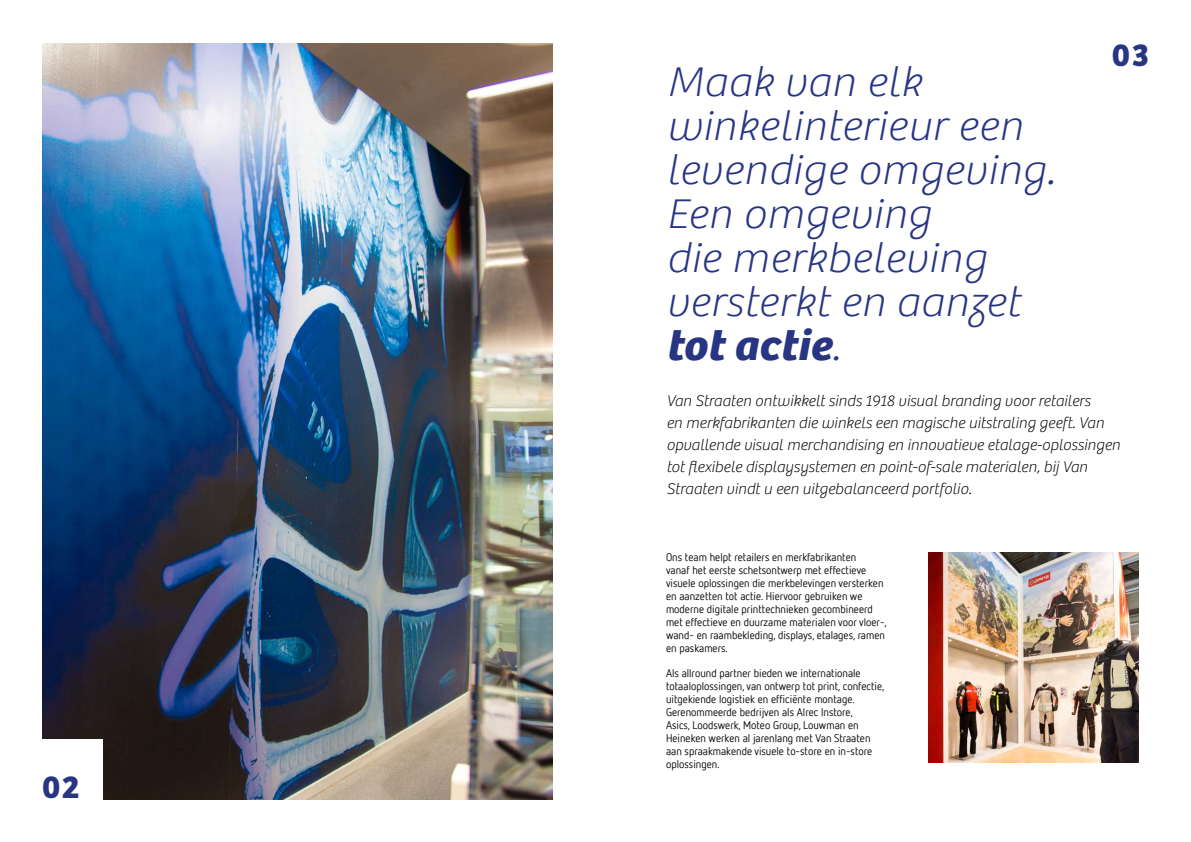
<style>
.page{position:relative;width:1191px;height:842px;background:#fff}
.page>*{position:absolute;margin:0;border:0;box-sizing:border-box;transform-origin:0 0}
.t1{font:italic 100 43px/44px "Bree";letter-spacing:.01em;color:#283583;scale:1.04 1}
.t2{font:700 33px "Bree";color:#283583}
.t3{font:italic 100 16px/22px "Bree";color:#000}
.t4{font:11px/13px "Netto Offc";color:#000}
.s1{font-weight:700}
</style>
<div class="page">
<img style="left:42px;top:43px;width:511px;height:756px">
<div style="left:0;top:739px;width:103px;height:103px;background:#fff"></div>
<img style="left:928px;top:553px;width:210px;height:210px">
<h2 class="t2" style="left:42px;top:767px;width:38px">02</h2>
<h2 class="t2" style="left:1112px;top:35px;width:38px">03</h2>
<h1 class="t1" style="left:666px;top:60px;width:375px">Maak van elk winkelinterieur een levendige omgeving.<br>Een omgeving<br>die merkbeleving versterkt en aanzet <span class="s1">tot actie</span>.</h1>
<p class="t3" style="left:666px;top:390px;width:455px">Van Straaten ontwikkelt sinds 1918 visual branding voor retailers<br>en merkfabrikanten die winkels een magische uitstraling geeft. Van opvallende visual merchandising en innovatieve etalage-oplossingen tot flexibele displaysystemen en point-of-sale materialen, bij Van Straaten vindt u een uitgebalanceerd portfolio.</p>
<p class="t4" style="left:666px;top:551px;width:222px">Ons team helpt retailers en merkfabrikanten<br>vanaf het eerste schetsontwerp met effectieve visuele oplossingen die merkbelevingen versterken en aanzetten tot actie. Hiervoor gebruiken we moderne digitale printtechnieken gecombineerd met effectieve en duurzame materialen voor vloer-, wand- en raambekleding, displays, etalages, ramen en paskamers.</p>
<p class="t4" style="left:666px;top:666px;width:220px">Als allround partner bieden we internationale totaaloplossingen, van ontwerp tot print, confectie, uitgekiende logistiek en efficiënte montage.<br>Gerenommeerde bedrijven als Alrec Instore,<br>Asics, Loodswerk, Moteo Group, Louwman en Heineken werken al jarenlang met Van Straaten aan spraakmakende visuele to-store en in-store oplossingen.</p>
</div>
